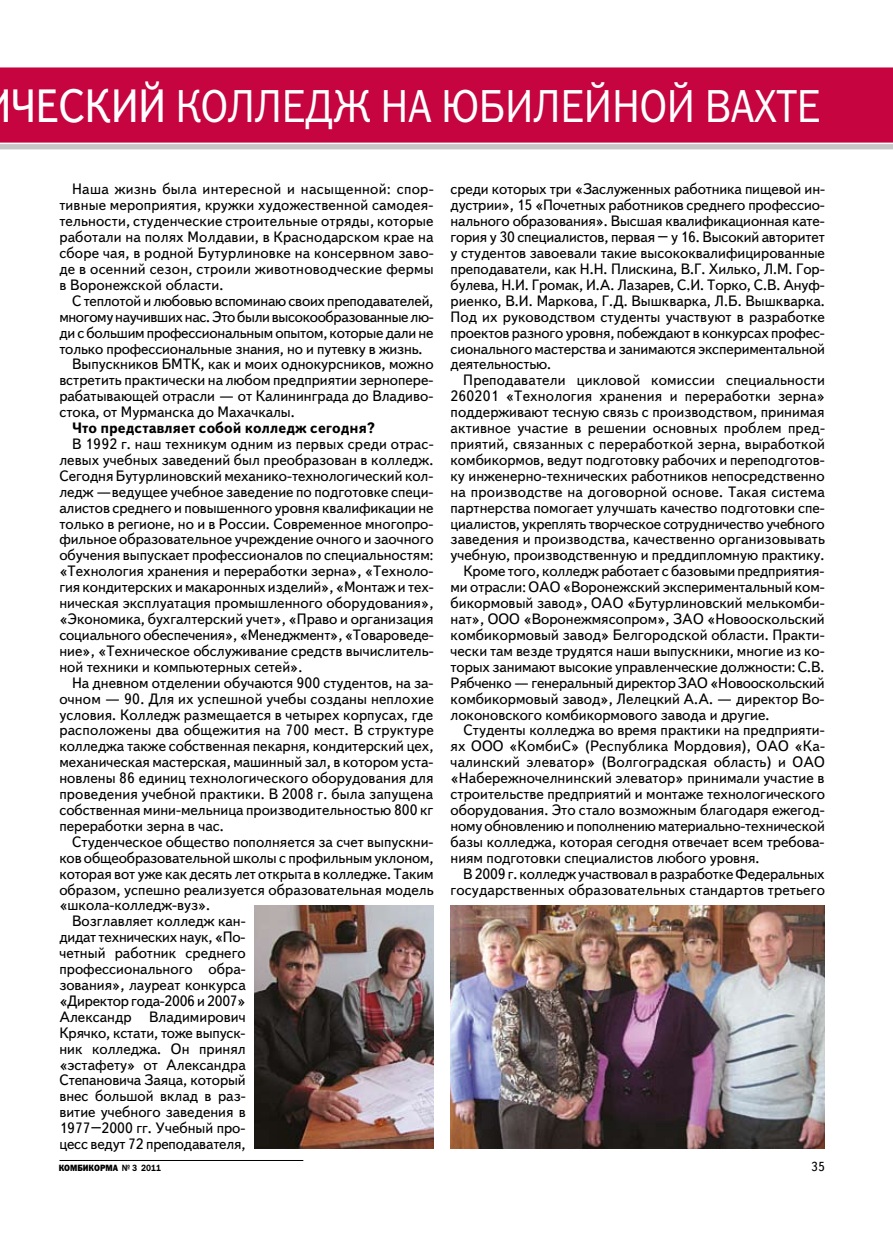
<style>
.page{position:relative;width:893px;height:1234px;background:#fff}
.page>*{position:absolute;margin:0;border:0;box-sizing:border-box;transform-origin:0 0}
.t1{font:46.5px "Franklin Gothic Book C";letter-spacing:-.005em;color:#fff;scale:.9 1}
.t2{font:15px/15.9px "Text Book C";color:#000;text-align:justify}
.t3{font:15px "Text Book C";letter-spacing:-.02em;color:#000}
.t4{font:700 15px "Text Book C";color:#000}
.t5{font:13.05px "Text Book C";color:#000}
.t6{font:9.15px "Franklin Gothic Heavy C";color:#000;scale:.9 1}
.s1{font-family:"Text Book C"}
.s2{font-family:"Franklin Gothic Demi C"}
</style>
<div class="page">
<hr style="left:60px;top:1159px;width:243px;height:1px;background:#000">
<div style="left:0;top:144px;width:893px;height:5px;background:#c6c6c6"></div>
<div style="left:0;top:67px;width:893px;height:76px;background:#c60440"></div>
<img style="left:254px;top:905px;width:180px;height:243px">
<img style="left:451px;top:905px;width:374px;height:243px">
<h1 class="t1" style="left:11px;top:80px;width:901px"><span class="s1">чески й</span> КОЛЛЕДЖ НА ЮБИЛЕЙНОЙ ВАХТЕ</h1>
<p class="t2" style="left:59px;top:181px;width:376px;text-indent:13px">Наша жизнь была интересной и насыщенной: спор&shy;тивные мероприятия, кружки художественной самодея&shy;тельности, студенческие строительные отряды, которые работали на полях Молдавии, в Краснодарском крае на сборе чая, в родной Бутурлиновке на консервном заво&shy;де в осенний сезон, строили животноводческие фермы в Воронежской области.</p>
<p class="t2" style="left:72px;top:293px;width:363px">С теплотой и любовью вспоминаю своих преподавателей,</p>
<p class="t3" style="left:59px;top:308px;width:376px">многому научивших нас. Это были высокообразованные лю-</p>
<p class="t2" style="left:59px;top:325px;width:376px">ди с большим профессиональным опытом, которые дали не</p>
<p class="t2" style="left:59px;top:340px;width:365px">только профессиональные знания, но и путевку в жизнь.</p>
<p class="t2" style="left:72px;top:356px;width:363px">Выпускников БМТК, как и моих однокурсников, можно</p>
<p class="t2" style="left:59px;top:372px;width:375px">встретить практически на любом предприятии зернопере-</p>
<p class="t2" style="left:59px;top:388px;width:375px">рабатывающей отрасли — от Калининграда до Владиво-</p>
<p class="t2" style="left:59px;top:404px;width:237px">стока, от Мурманска до Махачкалы.</p>
<p class="t4" style="left:72px;top:419px;width:305px">Что представляет собой колледж сегодня?</p>
<p class="t2" style="left:59px;top:436px;width:376px;text-indent:13px">В 1992 г. наш техникум одним из первых среди отрас&shy;левых учебных заведений был преобразован в колледж.<br>Сегодня Бутурлиновский механико-технологический кол&shy;ледж —ведущее учебное заведение по подготовке специ&shy;алистов среднего и повышенного уровня квалификации не только в регионе, но и в России. Современное многопро&shy;фильное образовательное учреждение очного и заочного обучения выпускает профессионалов по специальностям: «Технология хранения и переработки зерна», «Техноло&shy;гия кондитерских и макаронных изделий», «Монтаж и тех&shy;ническая эксплуатация промышленного оборудования», «Экономика, бухгалтерский учет», «Право и организация социального обеспечения», «Менеджмент», «Товароведе&shy;ние», «Техническое обслуживание средств вычислитель&shy;ной техники и компьютерных сетей».</p>
<p class="t2" style="left:59px;top:674px;width:376px;text-indent:13px">На дневном отделении обучаются 900 студентов, на за&shy;очном — 90. Для их успешной учебы созданы неплохие условия. Колледж размещается в четырех корпусах, где расположены два общежития на 700 мест. В структуре колледжа также собственная пекарня, кондитерский цех, механическая мастерская, машинный зал, в котором уста&shy;новлены 86 единиц технологического оборудования для проведения учебной практики. В 2008 г. была запущена собственная мини-мельница производительностью 800 кг переработки зерна в час.</p>
<p class="t2" style="left:72px;top:833px;width:363px">Студенческое общество пополняется за счет выпускни-</p>
<p class="t2" style="left:59px;top:849px;width:376px">ков общеобразовательной школы с профильным уклоном,</p>
<p class="t2" style="left:59px;top:865px;width:376px">которая вот уже как десять лет открыта в колледже. Таким</p>
<p class="t2" style="left:59px;top:881px;width:376px">образом, успешно реализуется образовательная модель</p>
<p class="t2" style="left:59px;top:897px;width:152px">«школа-колледж-вуз».</p>
<p class="t2" style="left:72px;top:913px;width:175px">Возглавляет колледж кан-</p>
<p class="t2" style="left:59px;top:929px;width:188px">дидат технических наук, «По-</p>
<p class="t2" style="left:59px;top:945px;width:188px">четный работник среднего</p>
<p class="t2" style="left:59px;top:961px;width:188px">профессионального обра-</p>
<p class="t2" style="left:59px;top:976px;width:188px">зования», лауреат конкурса</p>
<p class="t2" style="left:59px;top:992px;width:188px">«Директор года-2006 и 2007»</p>
<p class="t2" style="left:59px;top:1008px;width:188px">Александр Владимирович</p>
<p class="t2" style="left:59px;top:1024px;width:188px">Крячко, кстати, тоже выпуск-</p>
<p class="t2" style="left:59px;top:1040px;width:188px">ник колледжа. Он принял</p>
<p class="t2" style="left:59px;top:1056px;width:188px">«эстафету» от Александра</p>
<p class="t2" style="left:59px;top:1072px;width:188px">Степановича Заяца, который</p>
<p class="t2" style="left:59px;top:1088px;width:188px">внес большой вклад в раз-</p>
<p class="t2" style="left:59px;top:1104px;width:188px">витие учебного заведения в</p>
<p class="t2" style="left:59px;top:1120px;width:188px">1977–2000 гг. Учебный про-</p>
<p class="t2" style="left:59px;top:1135px;width:188px">цесс ведут 72 преподавателя,</p>
<p class="t2" style="left:451px;top:181px;width:376px">среди которых три «Заслуженных работника пищевой ин&shy;дустрии», 15 «Почетных работников среднего профессио&shy;нального образования». Высшая квалификационная кате&shy;гория у 30 специалистов, первая – у 16. Высокий авторитет у студентов завоевали такие высококвалифицированные преподаватели, как Н .Н . Плискина, В.Г. Хилько, Л.М. Гор&shy;булева, Н .И. Громак, И.А. Лазарев, С.И. Торко, С.В. Ануф&shy;риенко, В.И. Маркова, Г.Д. Вышкварка, Л.Б. Вышкварка.<br>Под их руководством студенты участвуют в разработке проектов разного уровня, побеждают в конкурсах профес&shy;сионального мастерства и занимаются экспериментальной деятельностью.</p>
<p class="t2" style="left:463px;top:372px;width:363px">Преподаватели цикловой комиссии специальности</p>
<p class="t2" style="left:451px;top:388px;width:376px">260201 «Технология хранения и переработки зерна»</p>
<p class="t2" style="left:451px;top:404px;width:375px">поддерживают тесную связь с производством, принимая</p>
<p class="t2" style="left:451px;top:420px;width:376px">активное участие в решении основных проблем пред-</p>
<p class="t2" style="left:451px;top:436px;width:376px">приятий, связанных с переработкой зерна, выработкой</p>
<p class="t2" style="left:451px;top:452px;width:376px">комбикормов, ведут подготовку рабочих и переподготов-</p>
<p class="t2" style="left:451px;top:468px;width:376px">ку инженерно-технических работников непосредственно</p>
<p class="t2" style="left:451px;top:484px;width:376px">на производстве на договорной основе. Такая система</p>
<p class="t2" style="left:451px;top:499px;width:376px">партнерства помогает улучшать качество подготовки спе-</p>
<p class="t2" style="left:451px;top:515px;width:376px">циалистов, укреплять творческое сотрудничество учебного</p>
<p class="t2" style="left:451px;top:531px;width:376px">заведения и производства, качественно организовывать</p>
<p class="t2" style="left:451px;top:547px;width:375px">учебную, производственную и преддипломную практику.</p>
<p class="t2" style="left:463px;top:563px;width:363px">Кроме того, колледж работает с базовыми предприятия-</p>
<p class="t2" style="left:451px;top:579px;width:376px">ми отрасли: ОАО «Воронежский экспериментальный ком-</p>
<p class="t2" style="left:451px;top:595px;width:376px">бикормовый завод», ОАО «Бутурлиновский мелькомби-</p>
<p class="t2" style="left:451px;top:611px;width:376px">нат», ООО «Воронежмясопром», ЗАО «Новооскольский</p>
<p class="t2" style="left:451px;top:627px;width:376px">комбикормовый завод» Белгородской области. Практи-</p>
<p class="t2" style="left:451px;top:643px;width:376px">чески там везде трудятся наши выпускники, многие из ко-</p>
<p class="t2" style="left:451px;top:658px;width:376px">торых занимают высокие управленческие должности: С.В.</p>
<p class="t2" style="left:451px;top:674px;width:376px">Рябченко — генеральный директор ЗАО «Новооскольский</p>
<p class="t2" style="left:451px;top:690px;width:375px">комбикормовый завод», Лелецкий А.А. — директор Во-</p>
<p class="t2" style="left:451px;top:706px;width:320px">локоновского комбикормового завода и другие.</p>
<p class="t2" style="left:463px;top:722px;width:363px">Студенты колледжа во время практики на предприяти-</p>
<p class="t2" style="left:451px;top:738px;width:376px">ях ООО «КомбиС» (Республика Мордовия), ОАО «Ка-</p>
<p class="t2" style="left:451px;top:754px;width:376px">чалинский элеватор» (Волгоградская область) и ОАО</p>
<p class="t2" style="left:451px;top:770px;width:375px">«Набережночелнинский элеватор» принимали участие в</p>
<p class="t2" style="left:451px;top:786px;width:376px">строительстве предприятий и монтаже технологического</p>
<p class="t2" style="left:451px;top:802px;width:376px">оборудования. Это стало возможным благодаря ежегод-</p>
<p class="t2" style="left:451px;top:817px;width:376px">ному обновлению и пополнению материально-технической</p>
<p class="t2" style="left:451px;top:833px;width:375px">базы колледжа, которая сегодня отвечает всем требова-</p>
<p class="t2" style="left:451px;top:849px;width:310px">ниям подготовки специалистов любого уровня.</p>
<p class="t2" style="left:463px;top:865px;width:363px">В 2009 г. колледж участвовал в разработке Федеральных</p>
<p class="t2" style="left:451px;top:881px;width:376px">государственных образовательных стандартов третьего</p>
<p class="t6" style="left:59px;top:1162px;width:115px">КОМБИКОРМА <span class="s2">№ 3 2011</span></p>
<p class="t5" style="left:811px;top:1159px;width:15px">35</p>
</div>
